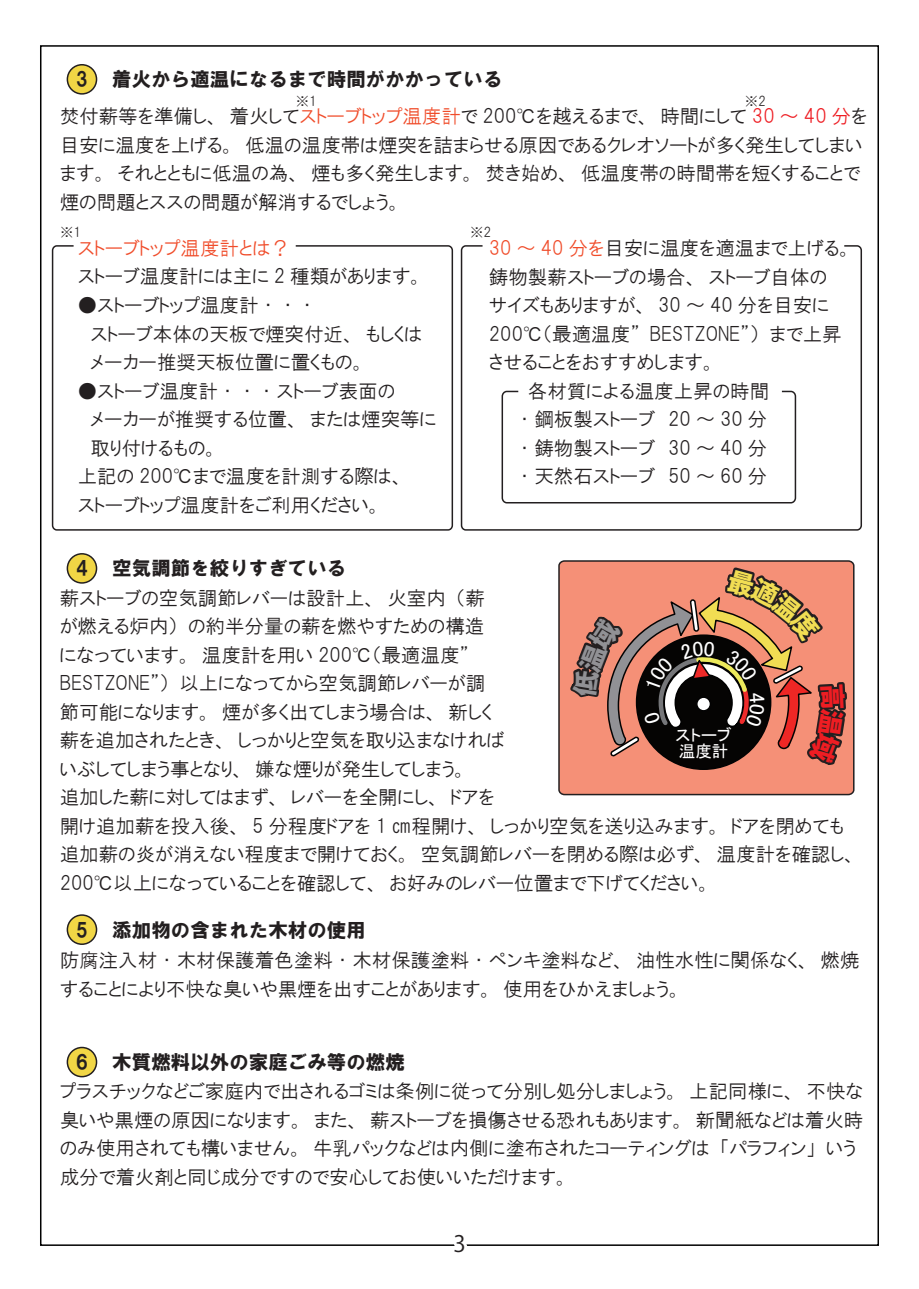
<style>
.page{position:relative;width:919px;height:1289px;background:#fff}
.page>*{position:absolute;margin:0;border:0;box-sizing:border-box;transform-origin:0 0}
.t1{font:22.5px "Koz Go Pr 6 N";color:#231f20}
.t2{font:19.5px/28.5px "HGP Gothic M";color:#231f20}
.t3{font:19.5px "HGS Soei Kakugothic UB";color:#231f20}
.t4{font:19.5px "HGP Gothic M";color:#f04c2a}
.t5{font:16.5px/16px "MS P Gothic";color:#fff}
.t6{font:13.35px "HGP Gothic M";color:#231f20}
.s1{color:#f04c2a}
.s2{color:#ee1d23}
</style>
<div class="page">
<div style="left:559px;top:561px;width:294px;height:233px;background:#f59077;border-radius:5px"></div>
<div style="left:558px;top:560px;width:296px;height:235px;border:2px solid #231f20;border-radius:5px"></div>
<div style="left:67px;top:65px;width:29px;height:29px;background:#f1d645;border-radius:50%"></div>
<div style="left:67px;top:64px;width:30px;height:31px;border:2px solid #231f20;border-radius:50%"></div>
<div style="left:67px;top:554px;width:29px;height:29px;background:#f1d645;border-radius:50%"></div>
<div style="left:67px;top:553px;width:30px;height:30px;border:2px solid #231f20;border-radius:50%"></div>
<div style="left:67px;top:915px;width:29px;height:29px;background:#f1d645;border-radius:50%"></div>
<div style="left:67px;top:914px;width:30px;height:31px;border:2px solid #231f20;border-radius:50%"></div>
<div style="left:67px;top:1047px;width:29px;height:29px;background:#f1d645;border-radius:50%"></div>
<div style="left:67px;top:1046px;width:30px;height:31px;border:2px solid #231f20;border-radius:50%"></div>
<div style="left:501px;top:391px;width:295px;height:112px;border:2px solid #231f20;border-radius:5px"></div>
<div style="left:461px;top:245px;width:401px;height:285px;border:2px solid #231f20;border-radius:4px"></div>
<div style="left:52px;top:245px;width:401px;height:285px;border:2px solid #231f20;border-radius:4px"></div>
<svg style="left:447px;top:1244px;width:23px;height:2px"></svg>
<svg style="left:570px;top:567px;width:277px;height:203px"></svg>
<p class="t3" style="left:76px;top:70px;width:14px">3</p>
<p class="t3" style="left:112px;top:70px;width:391px">着火から適温になるまで時間がかかっている</p>
<p class="t6" style="left:744px;top:94px;width:23px">※2</p>
<p class="t6" style="left:296px;top:94px;width:23px">※1</p>
<p class="t2" style="left:60px;top:102px;width:809px">焚付薪等を準備し、着火して<span class="s1">ストーブトップ温度計</span>で 200℃を越えるまで、時間にして <span class="s2">30 ～ 40 分</span>を目安に温度を上げる。低温の温度帯は煙突を詰まらせる原因であるクレオソートが多く発生してしまいます。それとともに低温の為、煙も多く発生します。焚き始め、低温度帯の時間帯を短くすることで煙の問題とススの問題が解消するでしょう。</p>
<p class="t6" style="left:60px;top:225px;width:23px">※1</p>
<p class="t4" style="left:78px;top:238px;width:214px">ストーブトップ温度計とは？</p>
<p class="t2" style="left:78px;top:262px;width:347px">ストーブ温度計には主に 2 種類があります。</p>
<p class="t2" style="left:78px;top:291px;width:346px">●ストーブトップ温度計・・・<br>　ストーブ本体の天板で煙突付近、もしくは　メーカー推奨天板位置に置くもの。</p>
<p class="t2" style="left:78px;top:376px;width:360px">●ストーブ温度計・・・ストーブ表面の<br>　メーカーが推奨する位置、または煙突等に　取り付けるもの。<br>上記の 200℃まで温度を計測する際は、<br>ストーブトップ温度計をご利用ください。　</p>
<p class="t3" style="left:76px;top:558px;width:14px">4</p>
<p class="t3" style="left:112px;top:558px;width:235px">空気調節を絞りすぎている</p>
<p class="t6" style="left:470px;top:225px;width:23px">※2</p>
<p class="t2" style="left:489px;top:234px;width:365px"><span class="s1">30 ～ 40 分を</span>目安に温度を適温まで上げる。鋳物製薪ストーブの場合、ストーブ自体の<br>サイズもありますが、 30 ～ 40 分を目安に<br>200℃（最適温度” BESTZONE”）まで上昇させることをおすすめします。<br>　　　各材質による温度上昇の時間<br>　　・鋼板製ストーブ 20 ～ 30 分<br>　　・鋳物製ストーブ 30 ～ 40 分<br>　　・天然石ストーブ　50 ～ 60 分</p>
<p class="t2" style="left:60px;top:583px;width:799px">薪ストーブの空気調節レバーは設計上、火室内（薪<br>が燃える炉内）の約半分量の薪を燃やすための構造<br>になっています。温度計を用い 200℃（最適温度”<br>BESTZONE”）以上になってから空気調節レバーが調<br>節可能になります。煙が多く出てしまう場合は、新しく<br>薪を追加されたとき、しっかりと空気を取り込まなければ<br>いぶしてしまう事となり、嫌な煙りが発生してしまう。<br>追加した薪に対してはまず、レバーを全開にし、ドアを<br>開け追加薪を投入後、 5 分程度ドアを 1 ㎝程開け、しっかり空気を送り込みます。ドアを閉めても追加薪の炎が消えない程度まで開けておく。空気調節レバーを閉める際は必ず、温度計を確認し、200℃以上になっていることを確認して、お好みのレバー位置まで下げてください。</p>
<p class="t5" style="left:675px;top:727px;width:58px">ストーブ温度計</p>
<p class="t3" style="left:76px;top:919px;width:14px">5</p>
<p class="t3" style="left:112px;top:919px;width:255px">添加物の含まれた木材の使用</p>
<p class="t2" style="left:60px;top:945px;width:801px">防腐注入材・木材保護着色塗料・木材保護塗料・ペンキ塗料など、油性水性に関係なく、燃焼することにより不快な臭いや黒煙を出すことがあります。使用をひかえましょう。</p>
<p class="t3" style="left:76px;top:1052px;width:14px">6</p>
<p class="t3" style="left:112px;top:1052px;width:294px">木質燃料以外の家庭ごみ等の燃焼</p>
<p class="t2" style="left:60px;top:1076px;width:805px">プラスチックなどご家庭内で出されるゴミは条例に従って分別し処分しましょう。上記同様に、不快な臭いや黒煙の原因になります。また、薪ストーブを損傷させる恐れもあります。新聞紙などは着火時のみ使用されても構いません。牛乳パックなどは内側に塗布されたコーティングは「パラフィン」いう成分で着火剤と同じ成分ですので安心してお使いいただけます。</p>
<p class="t1" style="left:453px;top:1231px;width:14px">3</p>
</div>
